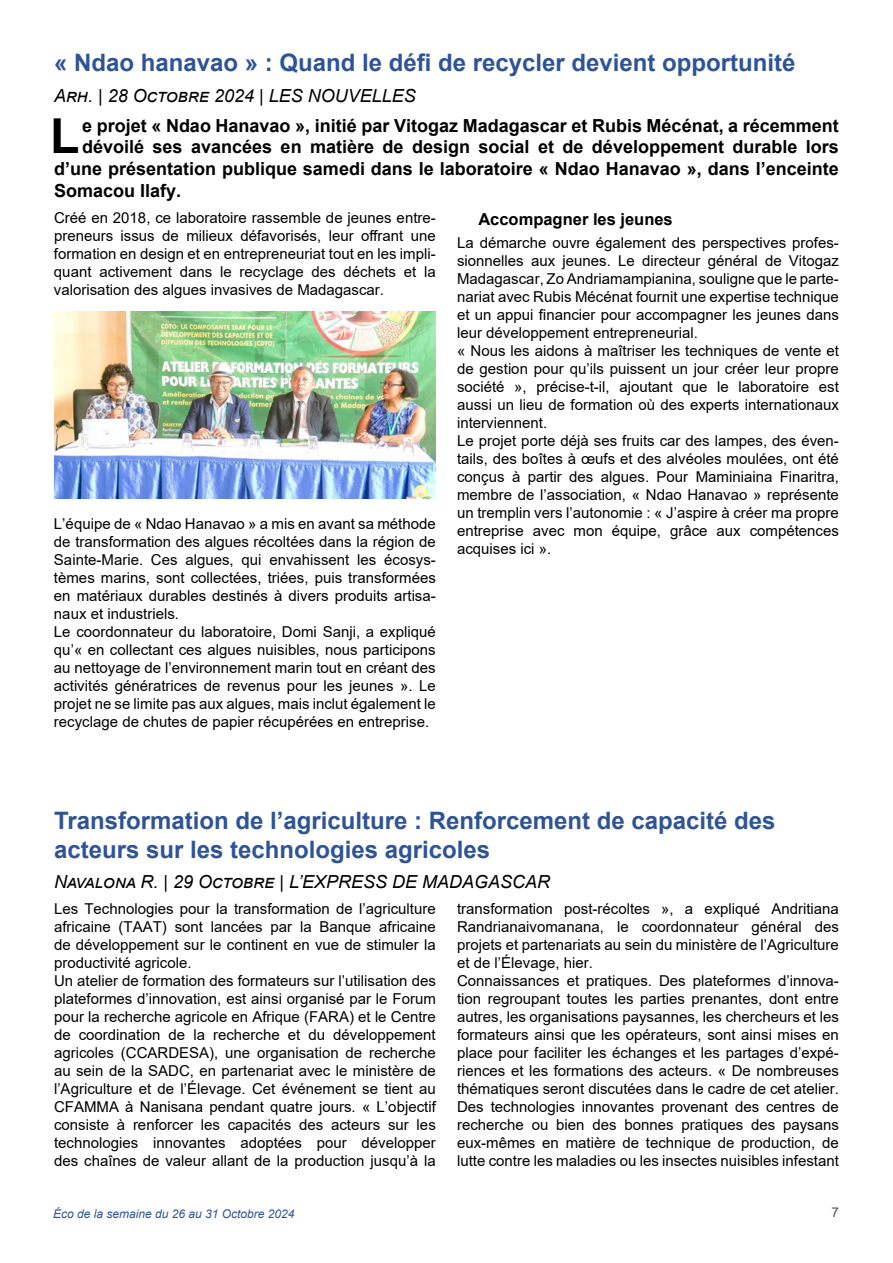
<style>
.page{position:relative;width:893px;height:1263px;background:#fff}
.page>*{position:absolute;margin:0;border:0;box-sizing:border-box;transform-origin:0 0}
.t1{font:700 48.15px "Arial";color:#000}
.t2{font:700 24px/28.8px "Arial";color:#2f5496}
.t3{font:700 18px "Arial";color:#000}
.t4{font:italic 18px "Arial";color:#000}
.t5{font:700 16.5px "Arial";color:#000}
.t6{font:15px/18px "Arial";color:#000}
.t7{font:13.5px "Arial";color:#525252}
.t8{font:italic 12px "Arial";color:#2f5496}
</style>
<div class="page">
<img style="left:54px;top:312px;width:382px;height:187px">
<h2 class="t2" style="left:54px;top:49px;width:743px">« Ndao hanavao » : Quand le défi de recycler devient opportunité</h2>
<p class="t4" style="left:54px;top:84px;width:363px">Arh. | 28 Octobre 2024 | LES NOUVELLES</p>
<h1 class="t1" style="left:50px;top:102px;width:31px">L</h1>
<p class="t3" style="left:82px;top:113px;width:758px">e projet « Ndao Hanavao », initié par Vitogaz Madagascar et Rubis Mécénat, a récemment</p>
<p class="t3" style="left:82px;top:134px;width:758px">dévoilé ses avancées en matière de design social et de développement durable lors</p>
<p class="t3" style="left:54px;top:156px;width:786px">d’une présentation publique samedi dans le laboratoire « Ndao Hanavao », dans l’enceinte</p>
<p class="t3" style="left:54px;top:177px;width:129px">Somacou Ilafy.</p>
<p class="t6" style="left:54px;top:209px;width:383px;text-align:justify">Créé en 2018, ce laboratoire rassemble de jeunes entre&shy;preneurs issus de milieux défavorisés, leur offrant une formation en design et en entrepreneuriat tout en les impli&shy;quant activement dans le recyclage des déchets et la valorisation des algues invasives de Madagascar.</p>
<p class="t5" style="left:478px;top:207px;width:196px">Accompagner les jeunes</p>
<p class="t6" style="left:457px;top:234px;width:383px">La démarche ouvre également des perspectives profes&shy;sionnelles aux jeunes. Le directeur général de Vitogaz Madagascar, Zo Andriamampianina, souligne que le parte&shy;nariat avec Rubis Mécénat fournit une expertise technique et un appui financier pour accompagner les jeunes dans leur développement entrepreneurial.<br>« Nous les aidons à maîtriser les techniques de vente et de gestion pour qu’ils puissent un jour créer leur propre société », précise-t-il, ajoutant que le laboratoire est aussi un lieu de formation où des experts internationaux interviennent.<br>Le projet porte déjà ses fruits car des lampes, des éven&shy;tails, des boîtes à œufs et des alvéoles moulées, ont été conçus à partir des algues. Pour Maminiaina Finaritra, membre de l’association, « Ndao Hanavao » représente un tremplin vers l’autonomie : « J’aspire à créer ma propre entreprise avec mon équipe, grâce aux compétences acquises ici ».</p>
<p class="t6" style="left:54px;top:515px;width:383px">L’équipe de « Ndao Hanavao » a mis en avant sa méthode de transformation des algues récoltées dans la région de Sainte-Marie. Ces algues, qui envahissent les écosys&shy;tèmes marins, sont collectées, triées, puis transformées en matériaux durables destinés à divers produits artisa&shy;naux et industriels.<br>Le coordonnateur du laboratoire, Domi Sanji, a expliqué qu’« en collectant ces algues nuisibles, nous participons au nettoyage de l’environnement marin tout en créant des activités génératrices de revenus pour les jeunes ». Le projet ne se limite pas aux algues, mais inclut également le recyclage de chutes de papier récupérées en entreprise.</p>
<h2 class="t2" style="left:54px;top:806px;width:723px">Transformation de l’agriculture : Renforcement de capacité des acteurs sur les technologies agricoles</h2>
<p class="t4" style="left:54px;top:870px;width:498px">Navalona R. | 29 Octobre | L’EXPRESS DE MADAGASCAR</p>
<p class="t6" style="left:54px;top:900px;width:383px">Les Technologies pour la transformation de l’agriculture africaine (TAAT) sont lancées par la Banque africaine de développement sur le continent en vue de stimuler la productivité agricole.<br>Un atelier de formation des formateurs sur l’utilisation des plateformes d’innovation, est ainsi organisé par le Forum pour la recherche agricole en Afrique (FARA) et le Centre de coordination de la recherche et du développement agricoles (CCARDESA), une organisation de recherche au sein de la SADC, en partenariat avec le ministère de l’Agriculture et de l’Élevage. Cet événement se tient au CFAMMA à Nanisana pendant quatre jours. « L’objectif consiste à renforcer les capacités des acteurs sur les technologies innovantes adoptées pour développer des chaînes de valeur allant de la production jusqu’à la</p>
<p class="t6" style="left:457px;top:900px;width:383px">transformation post-récoltes », a expliqué Andritiana Randrianaivomanana, le coordonnateur général des projets et partenariats au sein du ministère de l’Agriculture et de l’Élevage, hier.<br>Connaissances et pratiques. Des plateformes d’innova&shy;tion regroupant toutes les parties prenantes, dont entre autres, les organisations paysannes, les chercheurs et les formateurs ainsi que les opérateurs, sont ainsi mises en place pour faciliter les échanges et les partages d’expé&shy;riences et les formations des acteurs. « De nombreuses thématiques seront discutées dans le cadre de cet atelier.<br>Des technologies innovantes provenant des centres de recherche ou bien des bonnes pratiques des paysans eux-mêmes en matière de technique de production, de lutte contre les maladies ou les insectes nuisibles infestant</p>
<p class="t8" style="left:53px;top:1205px;width:243px">Éco de la semaine du 26 au 31 Octobre 2024</p>
<p class="t7" style="left:831px;top:1203px;width:9px">7</p>
</div>
